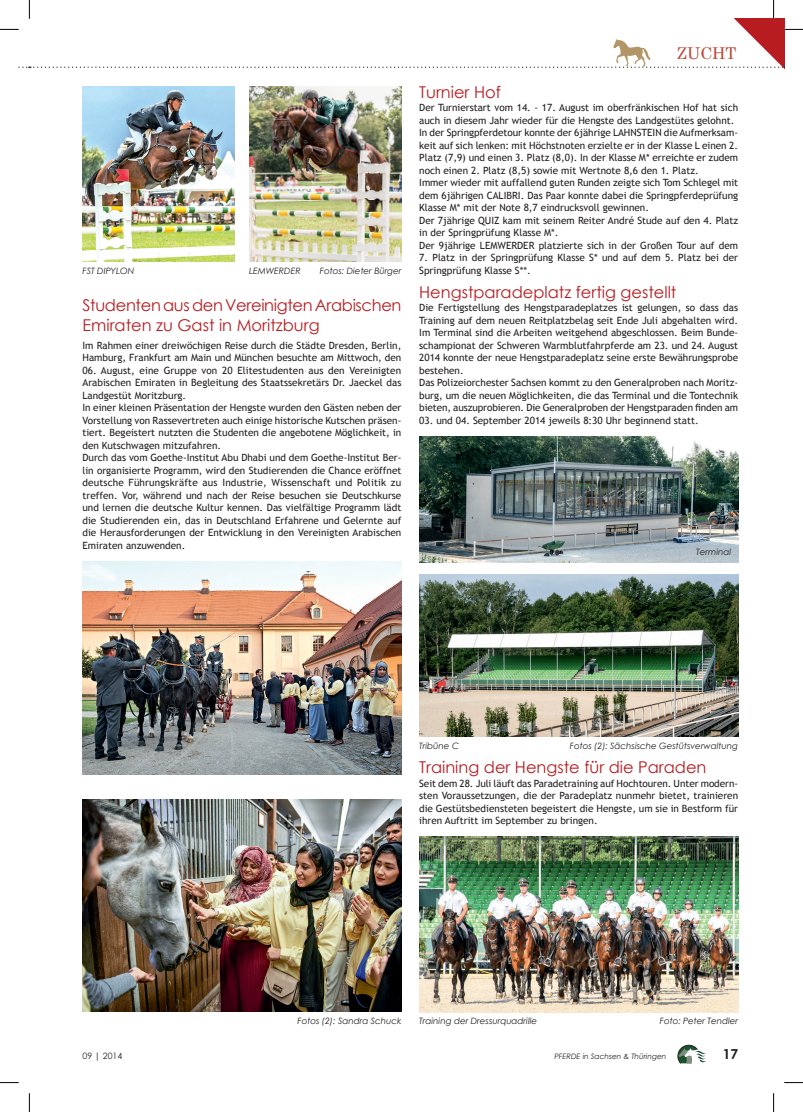
<style>
.page{position:relative;width:803px;height:1112px;background:#fff}
.page>*{position:absolute;margin:0;border:0;box-sizing:border-box;transform-origin:0 0}
.t1{font:16.25px "Century Gothic";color:#b61c20}
.t2{font:16.25px/19.5px "Century Gothic";letter-spacing:-.02em;color:#b61c20}
.t3{font:16.25px "Century";color:#bd4332}
.t4{font:700 13.75px "Century Gothic";color:#231f20}
.t5{font:10px/12.5px "Trebuchet MS";color:#231f20}
.t6{font:italic 8.75px "Century Gothic";color:#231f20}
.t7{font:8.75px "Century Gothic";color:#231f20}
.t8{font:italic 7.5px "Century Gothic";color:#231f20}
</style>
<div class="page">
<svg style="left:677px;top:1044px;width:29px;height:20px"></svg>
<img style="left:249px;top:86px;width:152px;height:175px">
<img style="left:83px;top:86px;width:152px;height:175px">
<img style="left:419px;top:436px;width:319px;height:126px">
<img style="left:419px;top:574px;width:319px;height:162px">
<img style="left:419px;top:836px;width:319px;height:176px">
<img style="left:83px;top:561px;width:318px;height:213px">
<img style="left:82px;top:799px;width:319px;height:212px">
<svg style="left:0;top:1082px;width:19px;height:1px"></svg>
<svg style="left:784px;top:1082px;width:19px;height:1px"></svg>
<svg style="left:29px;top:1093px;width:1px;height:18px"></svg>
<svg style="left:0;top:0;width:803px;height:70px"></svg>
<svg style="left:773px;top:1093px;width:1px;height:18px"></svg>
<p class="t6" style="left:83px;top:264px;width:53px">FST DIPYLON</p>
<p class="t6" style="left:249px;top:264px;width:53px">LEMWERDER</p>
<p class="t6" style="left:320px;top:264px;width:83px">Fotos: Dieter Bürger</p>
<h1 class="t2" style="left:82px;top:295px;width:321px">Studenten aus den Vereinigten Arabischen<br>Emiraten zu Gast in Moritzburg</h1>
<p class="t5" style="left:82px;top:339px;width:320px">Im Rahmen einer dreiwöchigen Reise durch die Städte Dresden, Berlin,<br>Hamburg, Frankfurt am Main und München besuchte am Mittwoch, den</p>
<p class="t5" style="left:82px;top:364px;width:320px">06. August, eine Gruppe von 20 Elitestudenten aus den Vereinigten Arabischen Emiraten in Begleitung des Staatssekretärs Dr. Jaeckel das Landgestüt Moritzburg.<br>In einer kleinen Präsentation der Hengste wurden den Gästen neben der Vorstellung von Rassevertreten auch einige historische Kutschen präsen&shy;tiert. Begeistert nutzten die Studenten die angebotene Möglichkeit, in den Kutschwagen mitzufahren.<br>Durch das vom Goethe-Institut Abu Dhabi und dem Goethe-Institut Ber&shy;lin organisierte Programm, wird den Studierenden die Chance eröffnet deutsche Führungskräfte aus Industrie, Wissenschaft und Politik zu treffen. Vor, während und nach der Reise besuchen sie Deutschkurse und lernen die deutsche Kultur kennen. Das vielfältige Programm lädt die Studierenden ein, das in Deutschland Erfahrene und Gelernte auf die Herausforderungen der Entwicklung in den Vereinigten Arabischen Emiraten anzuwenden.</p>
<h1 class="t3" style="left:677px;top:40px;width:61px">ZUCHT</h1>
<h1 class="t1" style="left:419px;top:81px;width:83px">Turnier Hof</h1>
<p class="t5" style="left:419px;top:101px;width:320px">Der Turnierstart vom 14. - 17. August im oberfränkischen Hof hat sich auch in diesem Jahr wieder für die Hengste des Landgestütes gelohnt.<br>In der Springpferdetour konnte der 6jährige LAHNSTEIN die Aufmerksam&shy;keit auf sich lenken: mit Höchstnoten erzielte er in der Klasse L einen 2.<br>Platz (7,9) und einen 3. Platz (8,0). In der Klasse M* erreichte er zudem noch einen 2. Platz (8,5) sowie mit Wertnote 8,6 den 1. Platz.<br>Immer wieder mit auffallend guten Runden zeigte sich Tom Schlegel mit dem 6jährigen CALIBRI. Das Paar konnte dabei die Springpferdeprüfung Klasse M* mit der Note 8,7 eindrucksvoll gewinnen.<br>Der 7jährige QUIZ kam mit seinem Reiter André Stude auf den 4. Platz in der Springprüfung Klasse M*.<br>Der 9jährige LEMWERDER platzierte sich in der Großen Tour auf dem</p>
<p class="t5" style="left:419px;top:251px;width:320px">7. Platz in der Springprüfung Klasse S* und auf dem 5. Platz bei der<br>Springprüfung Klasse S**.</p>
<h1 class="t1" style="left:419px;top:281px;width:259px">Hengstparadeplatz fertig gestellt</h1>
<p class="t5" style="left:419px;top:301px;width:320px">Die Fertigstellung des Hengstparadeplatzes ist gelungen, so dass das Training auf dem neuen Reitplatzbelag seit Ende Juli abgehalten wird.<br>Im Terminal sind die Arbeiten weitgehend abgeschlossen. Beim Bunde&shy;schampionat der Schweren Warmblutfahrpferde am 23. und 24. August 2014 konnte der neue Hengstparadeplatz seine erste Bewährungsprobe bestehen.<br>Das Polizeiorchester Sachsen kommt zu den Generalproben nach Moritz&shy;burg, um die neuen Möglichkeiten, die das Terminal und die Tontechnik bieten, auszuprobieren. Die Generalproben der Hengstparaden finden am</p>
<p class="t5" style="left:419px;top:414px;width:281px">03. und 04. September 2014 jeweils 8:30 Uhr beginnend statt.</p>
<p class="t6" style="left:696px;top:546px;width:37px">Terminal</p>
<p class="t6" style="left:419px;top:739px;width:41px">Tribüne C</p>
<p class="t6" style="left:570px;top:739px;width:170px">Fotos (2): Sächsische Gestütsverwaltung</p>
<h1 class="t1" style="left:419px;top:755px;width:289px">Training der Hengste für die Paraden</h1>
<p class="t5" style="left:419px;top:776px;width:320px;text-align:justify">Seit dem 28. Juli läuft das Paradetraining auf Hochtouren. Unter modern&shy;sten Voraussetzungen, die der Paradeplatz nunmehr bietet, trainieren die Gestütsbediensteten begeistert die Hengste, um sie in Bestform für ihren Auftritt im September zu bringen.</p>
<p class="t6" style="left:297px;top:1014px;width:106px">Fotos (2): Sandra Schuck</p>
<p class="t6" style="left:419px;top:1014px;width:119px">Training der Dressurquadrille</p>
<p class="t6" style="left:660px;top:1014px;width:80px">Foto: Peter Tendler</p>
<p class="t7" style="left:82px;top:1049px;width:41px">09 | 2014</p>
<p class="t8" style="left:554px;top:1051px;width:114px">PFERDE in Sachsen &amp; Thüringen</p>
<h2 class="t4" style="left:723px;top:1043px;width:17px">17</h2>
</div>
